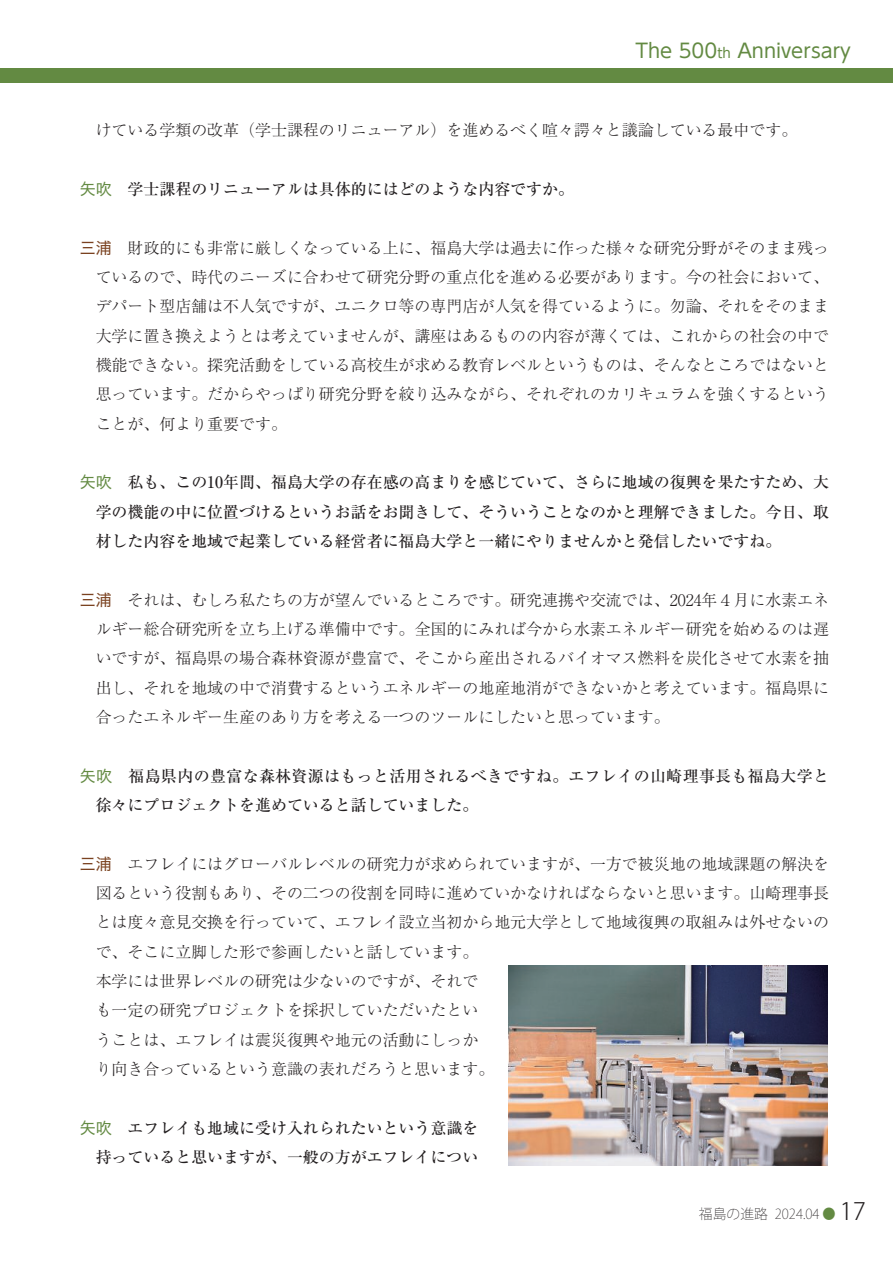
<style>
.page{position:relative;width:893px;height:1263px;background:#fff}
.page>*{position:absolute;margin:0;border:0;box-sizing:border-box;transform-origin:0 0}
.t1{font:19.5px "UD Shin Go Pro";color:#638a42}
.t2{font:300 15.9px/29.2px "Ryumin Pr 6";color:#231f20;text-align:justify}
.t3{font:500 15.9px/29.2px "Ryumin Pr 6";color:#231f20;text-align:justify}
.t4{font:500 15.9px/29.2px "Ryumin Pr 6";letter-spacing:.02em;color:#231f20}
.t5{font:200 13.8px "Koz Go Pro";color:#231f20}
.s1{font-size:13.5px}
.s2{font-family:"Hira Kaku Std W4";font-weight:400;color:#638a42}
.s3{font-family:"Hira Kaku Std W4";font-weight:400;color:#7a4220}
.s4{color:#638a42}
.s5{font-weight:300;font-size:23.85px}
</style>
<div class="page">
<div style="left:0;top:68px;width:893px;height:15px;background:#638a42"></div>
<img style="left:508px;top:965px;width:319px;height:200px">
<p class="t1" style="left:635px;top:35px;width:217px">The 500<span class="s1">th</span> Anniversary</p>
<p class="t2" style="left:96px;top:115px;width:703px">けている学類の改革（学士課程のリニューアル）を進めるべく喧々諤々と議論している最中です。</p>
<p class="t3" style="left:80px;top:174px;width:496px"><span class="s2">矢吹　</span>学士課程のリニューアルは具体的にはどのような内容ですか。</p>
<p class="t2" style="left:96px;top:232px;width:735px;text-indent:-16px"><span class="s3">三浦　</span>財政的にも非常に厳しくなっている上に、福島大学は過去に作った様々な研究分野がそのまま残っているので、時代のニーズに合わせて研究分野の重点化を進める必要があります。今の社会において、デパート型店舗は不人気ですが、ユニクロ等の専門店が人気を得ているように。勿論、それをそのまま大学に置き換えようとは考えていませんが、講座はあるものの内容が薄くては、これからの社会の中で機能できない。探究活動をしている高校生が求める教育レベルというものは、そんなところではないと思っています。だからやっぱり研究分野を絞り込みながら、それぞれのカリキュラムを強くするということが、何より重要です。</p>
<p class="t3" style="left:96px;top:467px;width:735px;text-indent:-16px"><span class="s2">矢吹　</span>私も、この10年間、福島大学の存在感の高まりを感じていて、さらに地域の復興を果たすため、大学の機能の中に位置づけるというお話をお聞きして、そういうことなのかと理解できました。今日、取材した内容を地域で起業している経営者に福島大学と一緒にやりませんかと発信したいですね。</p>
<p class="t2" style="left:96px;top:584px;width:735px;text-indent:-16px"><span class="s3">三浦　</span>それは、むしろ私たちの方が望んでいるところです。研究連携や交流では、2024年４月に水素エネルギー総合研究所を立ち上げる準備中です。全国的にみれば今から水素エネルギー研究を始めるのは遅いですが、福島県の場合森林資源が豊富で、そこから産出されるバイオマス燃料を炭化させて水素を抽出し、それを地域の中で消費するというエネルギーの地産地消ができないかと考えています。福島県に合ったエネルギー生産のあり方を考える一つのツールにしたいと思っています。</p>
<p class="t4" style="left:96px;top:760px;width:735px;text-indent:-16px"><span class="s2">矢吹　</span>福島県内の豊富な森林資源はもっと活用されるべきですね。エフレイの山崎理事長も福島大学と徐々にプロジェクトを進めていると話していました。</p>
<p class="t2" style="left:96px;top:848px;width:735px;text-align:left;text-indent:-16px"><span class="s3">三浦　</span>エフレイにはグローバルレベルの研究力が求められていますが、一方で被災地の地域課題の解決を図るという役割もあり、その二つの役割を同時に進めていかなければならないと思います。山崎理事長とは度々意見交換を行っていて、エフレイ設立当初から地元大学として地域復興の取組みは外せないので、そこに立脚した形で参画したいと話しています。<br>本学には世界レベルの研究は少ないのですが、それで<br>も一定の研究プロジェクトを採択していただいたとい<br>うことは、エフレイは震災復興や地元の活動にしっか<br>り向き合っているという意識の表れだろうと思います。</p>
<p class="t3" style="left:80px;top:1112px;width:400px;text-align:right"><span class="s2">矢吹　</span>エフレイも地域に受け入れられたいという意識を持っていると思いますが、一般の方がエフレイについ</p>
<p class="t5" style="left:699px;top:1205px;width:168px">福島の進路 2024.04 <span class="s4">●</span> <span class="s5">17</span></p>
</div>
